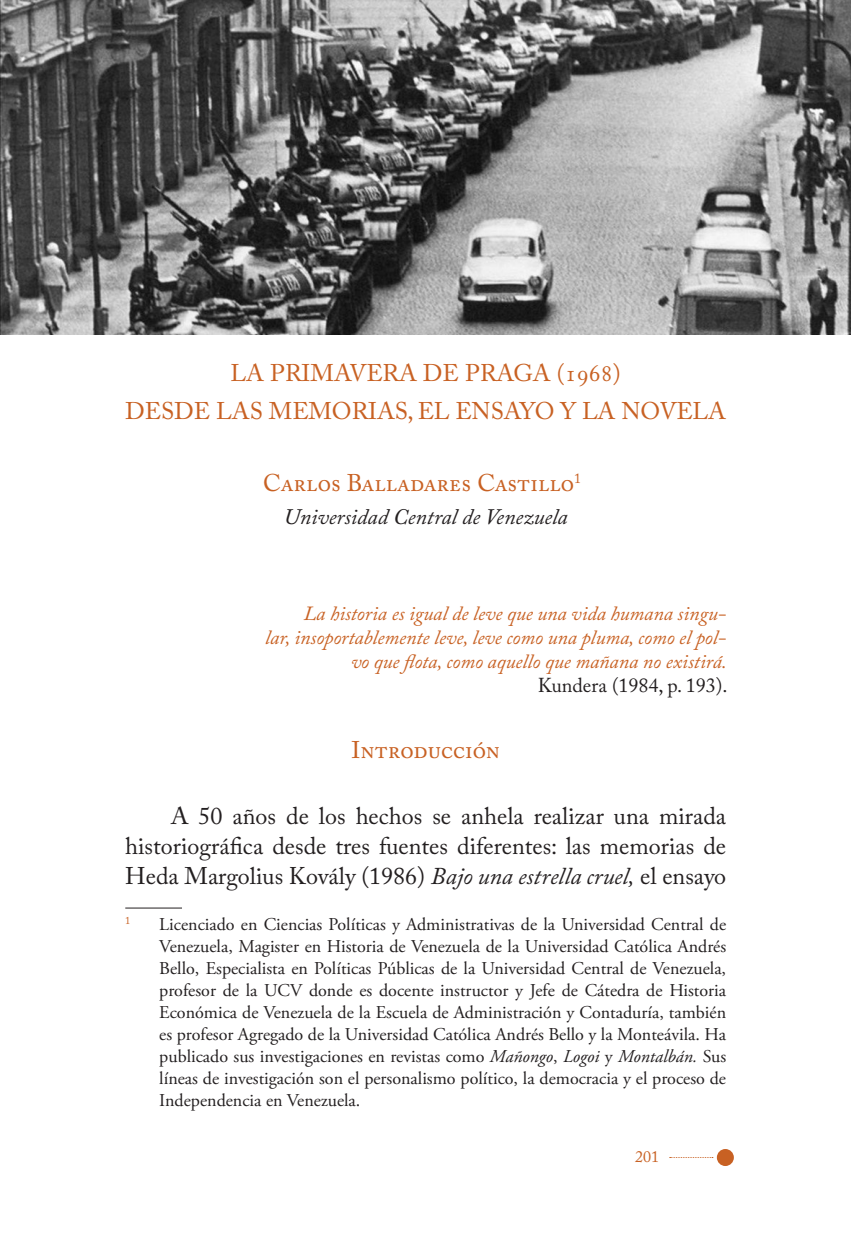
<style>
.page{position:relative;width:851px;height:1248px;background:#fff}
.page>*{position:absolute;margin:0;border:0;box-sizing:border-box;transform-origin:0 0}
.TEXTO{font:24px/30px "Adobe Caslon Pro";color:#231f20;text-align:justify}
.TITULO_MAYOR{font:24px "Adobe Caslon Pro";color:#c86123}
.AUTOR{font:24px "Adobe Caslon Pro";color:#c86123}
.SUBTITULO{font:24px "Adobe Caslon Pro";color:#c86123}
.INSTITUCION{font:italic 22px "Adobe Caslon Pro";color:#231f20}
.EPIGRAFES{font:italic 20px/24px "Adobe Caslon Pro";color:#c86123;text-align:right}
.EPIGRAFES-2{font:20px "Adobe Caslon Pro";color:#231f20}
.PIES_DE_PAGINA{font:18px/22px "Adobe Garamond Pro";color:#231f20;text-align:justify}
.t1{font:16px "Adobe Caslon Pro";color:#c86123}
.PIES_DE_PAGINA-2{font:10.4px "Adobe Caslon Pro";color:#c86123}
.s1{font-style:italic}
</style>
<div class="page">
<div style="left:716px;top:1148px;width:17px;height:17px;background:#c86123;border-radius:50%"></div>
<img style="left:0;top:0;width:850px;height:334px">
<hr style="left:125px;top:907px;width:57px;height:1px;background:#231f20">
<p class="TITULO_MAYOR" style="left:230px;top:358px;width:391px">LA PRIMAVERA DE PRAGA (1968)</p>
<p class="TITULO_MAYOR" style="left:125px;top:396px;width:602px">DESDE LAS MEMORIAS, EL ENSAYO Y LA NOVELA</p>
<p class="AUTOR" style="left:263px;top:468px;width:326px">Carlos Balladares Castillo<sup>1</sup><sup>*</sup></p>
<p class="INSTITUCION" style="left:284px;top:503px;width:285px">Universidad Central de Venezuela</p>
<p class="EPIGRAFES" style="left:265px;top:601px;width:463px">La historia es igual de leve que una vida humana singu-<br>lar, insoportablemente leve, leve como una pluma, como el pol&shy;vo que flota, como aquello que mañana no existirá.</p>
<p class="EPIGRAFES-2" style="left:537px;top:673px;width:191px">Kundera (1984, p. 193).</p>
<p class="SUBTITULO" style="left:351px;top:735px;width:150px">Introducción</p>
<p class="TEXTO" style="left:125px;top:800px;width:602px;text-indent:45px">A 50 años de los hechos se anhela realizar una mirada historiográfica desde tres fuentes diferentes: las memorias de Heda Margolius Kovály (1986) <span class="s1">Bajo una estrella cruel,</span> el ensayo</p>
<p class="PIES_DE_PAGINA-2" style="left:125px;top:914px;width:7px">1</p>
<p class="PIES_DE_PAGINA" style="left:159px;top:913px;width:568px">Licenciado en Ciencias Políticas y Administrativas de la Universidad Central de Venezuela, Magister en Historia de Venezuela de la Universidad Católica Andrés Bello, Especialista en Políticas Públicas de la Universidad Central de Venezuela, profesor de la UCV donde es docente instructor y Jefe de Cátedra de Historia Económica de Venezuela de la Escuela de Administración y Contaduría, también es profesor Agregado de la Universidad Católica Andrés Bello y la Monteávila. Ha publicado sus investigaciones en revistas como <span class="s1">Mañongo</span>, <span class="s1">Logoi</span> y <span class="s1">Montalbán.</span> Sus líneas de investigación son el personalismo político, la democracia y el proceso de Independencia en Venezuela.</p>
<p class="t1" style="left:635px;top:1147px;width:25px">201</p>
</div>
